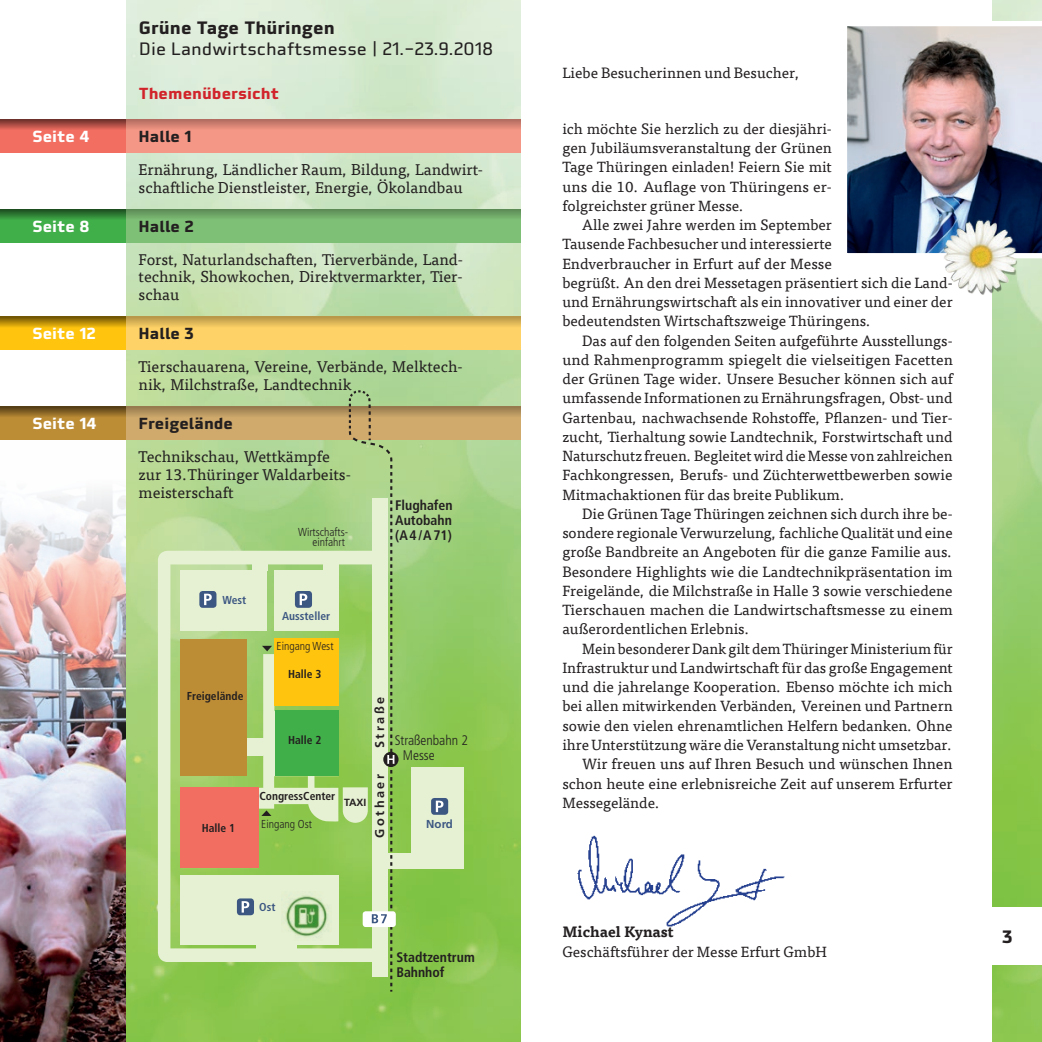
<style>
.page{position:relative;width:1042px;height:1042px;background:#fff}
.page>*{position:absolute;margin:0;border:0;box-sizing:border-box;transform-origin:0 0}
.t1{font:17.5px "Utility Pro";color:#231f20}
.t2{font:700 17.5px "Utility Pro";color:#231f20}
.t3{font:15.58px/17.8px "Tisa Mobi Pro";color:#231f20}
.t4{font:700 15.58px "Utility Pro";color:#231f20}
.t5{font:700 15.58px "Utility Pro";color:#fff}
.t6{font:700 15.58px "Utility Pro";color:#d1232a}
.t7{font:14.88px/19.2px "Tisa Mobi Pro";color:#231f20;text-align:justify}
.t8{font:700 14.88px "Tisa Mobi Pro";color:#231f20}
.t9{font:700 condensed 13.83px/15px "Frutiger LT";color:#231f20}
.t10{font:300 condensed 13.83px/15.2px "Frutiger LT";color:#231f20}
.t11{font:700 12.6px "Frutiger LT Std";letter-spacing:.2em;color:#231f20}
.t12{font:700 condensed 11.55px "Frutiger LT";color:#231f20}
.t13{font:300 condensed 11.55px/10.3px "Frutiger LT";color:#231f20;text-align:right}
.t14{font:700 condensed 11.55px "Frutiger LT";color:#3c5782}
.t15{font:700 11.55px "Frutiger LT Std";color:#3c5782}
.t16{font:700 10.33px "Frutiger LT Std";color:#231f20}
</style>
<div class="page">
<img style="left:0;top:490px;width:126px;height:552px">
<img style="left:126px;top:0;width:395px;height:1042px">
<div style="left:0;top:119px;width:126px;height:33px;background:#f26e61"></div>
<div style="left:126px;top:119px;width:395px;height:33px;background:#f59786"></div>
<div style="left:0;top:209px;width:126px;height:33px;background:#40ae49"></div>
<div style="left:126px;top:209px;width:395px;height:33px;background:#7fc077"></div>
<div style="left:0;top:317px;width:126px;height:33px;background:#fec40e"></div>
<div style="left:126px;top:317px;width:395px;height:33px;background:#fed266"></div>
<div style="left:0;top:406px;width:126px;height:34px;background:#bd8d36"></div>
<div style="left:126px;top:406px;width:395px;height:34px;background:#cfaa6c"></div>
<svg style="left:0;top:406px;width:126px;height:11px"></svg>
<svg style="left:0;top:119px;width:126px;height:10px"></svg>
<svg style="left:0;top:209px;width:126px;height:10px"></svg>
<svg style="left:0;top:317px;width:126px;height:10px"></svg>
<img style="left:992px;top:0;width:50px;height:1042px">
<svg style="left:126px;top:406px;width:395px;height:10px;background:#aa8b58"></svg>
<svg style="left:126px;top:119px;width:395px;height:10px;background:#cd7d6f"></svg>
<svg style="left:126px;top:209px;width:395px;height:9px;background:#689e61"></svg>
<svg style="left:126px;top:317px;width:395px;height:9px;background:#d3ae54"></svg>
<div style="left:411px;top:767px;width:53px;height:101px;background:#e6f1d3"></div>
<svg style="left:158px;top:551px;width:23px;height:411px;background:#cce1a9"></svg>
<div style="left:431px;top:798px;width:17px;height:17px;background:#3c5782;border-radius:3px"></div>
<svg style="left:436px;top:800px;width:7px;height:12px"></svg>
<div style="left:384px;top:853px;width:28px;height:15px;background:#e6f1d3"></div>
<svg style="left:383px;top:752px;width:15px;height:15px"></svg>
<div style="left:363px;top:911px;width:33px;height:16px;background:#fff;border-radius:3px"></div>
<svg style="left:181px;top:389px;width:213px;height:605px;background:#b9c881"></svg>
<img style="left:282px;top:891px;width:49px;height:50px">
<div style="left:985px;top:907px;width:57px;height:57px;background:#fff"></div>
<img style="left:577px;top:835px;width:208px;height:92px">
<img style="left:847px;top:21px;width:195px;height:237px">
<img style="left:932px;top:208px;width:98px;height:97px">
<p class="t2" style="left:139px;top:17px;width:197px">Grüne Tage Thüringen</p>
<p class="t1" style="left:139px;top:38px;width:356px">Die Landwirtschaftsmesse | 21.–23.9.2018</p>
<p class="t6" style="left:139px;top:84px;width:141px">Themenübersicht</p>
<p class="t5" style="left:32px;top:126px;width:59px">Seite 4</p>
<p class="t4" style="left:139px;top:126px;width:55px">Halle 1</p>
<p class="t3" style="left:139px;top:159px;width:346px">Ernährung, Ländlicher Raum, Bildung, Landwirt&shy;schaftliche Dienstleister, Energie, Ökolandbau</p>
<p class="t5" style="left:32px;top:216px;width:58px">Seite 8</p>
<p class="t4" style="left:139px;top:216px;width:57px">Halle 2</p>
<p class="t3" style="left:139px;top:249px;width:326px;text-align:justify">Forst, Naturlandschaften, Tierverbände, Land&shy;technik, Showkochen, Direktvermarkter, Tier&shy;schau</p>
<p class="t5" style="left:32px;top:324px;width:65px">Seite 12</p>
<p class="t4" style="left:139px;top:324px;width:57px">Halle 3</p>
<p class="t3" style="left:139px;top:357px;width:326px">Tierschauarena, Vereine, Verbände, Melktech&shy;nik, Milchstraße, Landtechnik</p>
<p class="t5" style="left:32px;top:413px;width:66px">Seite 14</p>
<p class="t4" style="left:139px;top:413px;width:96px">Freigelände</p>
<p class="t3" style="left:139px;top:447px;width:214px">Technikschau, Wettkämpfe zur 13.Thüringer Waldarbeits&shy;meisterschaft</p>
<p class="t9" style="left:395px;top:498px;width:59px;text-align:justify">Flughafen Autobahn (A4/A71)</p>
<p class="t13" style="left:298px;top:527px;width:52px">Wirtschafts&shy;einfahrt</p>
<p class="t14" style="left:223px;top:593px;width:25px">West</p>
<p class="t12" style="left:187px;top:689px;width:58px">Freigelände</p>
<p class="t12" style="left:202px;top:820px;width:35px">Halle 1</p>
<p class="t14" style="left:282px;top:609px;width:50px">Aussteller</p>
<p class="t13" style="left:276px;top:640px;width:58px">Eingang West</p>
<p class="t12" style="left:288px;top:667px;width:35px">Halle 3</p>
<p class="t12" style="left:288px;top:733px;width:35px">Halle 2</p>
<p class="t11" style="left:372px;top:748px;width:53px;rotate:-90deg">Straße</p>
<p class="t12" style="left:259px;top:789px;width:77px">CongressCenter</p>
<p class="t13" style="left:261px;top:819px;width:52px">Eingang Ost</p>
<p class="t16" style="left:344px;top:796px;width:24px">TAXI</p>
<p class="t11" style="left:372px;top:838px;width:65px;rotate:-90deg">Gothaer</p>
<p class="t10" style="left:403px;top:732px;width:67px;text-indent:-8px">Straßenbahn 2<br>Messe</p>
<p class="t15" style="left:426px;top:817px;width:28px">Nord</p>
<p class="t14" style="left:259px;top:900px;width:18px">Ost</p>
<p class="t9" style="left:396px;top:949px;width:80px">Stadtzentrum<br>Bahnhof</p>
<p class="t7" style="left:562px;top:62px;width:239px">Liebe Besucherinnen und Besucher,</p>
<p class="t7" style="left:562px;top:118px;width:271px">ich möchte Sie herzlich zu der diesjähri&shy;gen Jubiläumsveranstaltung der Grünen Tage Thüringen einladen! Feiern Sie mit uns die 10. Auflage von Thüringens er&shy;folgreichster grüner Messe.</p>
<p class="t7" style="left:562px;top:214px;width:392px;text-align:left;text-indent:20px">Alle zwei Jahre werden im September<br>Tausende Fachbesucher und interessierte<br>Endverbraucher in Erfurt auf der Messe<br>begrüßt. An den drei Messetagen präsentiert sich die Land&shy;und Ernährungswirtschaft als ein innovativer und einer der bedeutendsten Wirtschaftszweige Thüringens.</p>
<p class="t7" style="left:562px;top:330px;width:392px;text-indent:20px">Das auf den folgenden Seiten aufgeführte Ausstellungs&shy;und Rahmenprogramm spiegelt die vielseitigen Facetten der Grünen Tage wider. Unsere Besucher können sich auf umfassende Informationen zu Ernährungsfragen, Obst- und Gartenbau, nachwachsende Rohstoffe, Pflanzen- und Tier&shy;zucht, Tierhaltung sowie Landtechnik, Forstwirtschaft und Naturschutz freuen. Begleitet wird die Messe von zahlreichen Fachkongressen, Berufs- und Züchterwettbewerben sowie Mitmachaktionen für das breite Publikum.</p>
<p class="t7" style="left:562px;top:503px;width:392px;text-indent:20px">Die Grünen Tage Thüringen zeichnen sich durch ihre be&shy;sondere regionale Verwurzelung, fachliche Qualität und eine große Bandbreite an Angeboten für die ganze Familie aus.<br>Besondere Highlights wie die Landtechnikpräsentation im Freigelände, die Milchstraße in Halle 3 sowie verschiedene Tierschauen machen die Landwirtschaftsmesse zu einem außerordentlichen Erlebnis.</p>
<p class="t7" style="left:582px;top:638px;width:372px">Mein besonderer Dank gilt dem Thüringer Ministerium für</p>
<p class="t7" style="left:562px;top:657px;width:392px">Infrastruktur und Landwirtschaft für das große Engagement</p>
<p class="t7" style="left:562px;top:676px;width:392px">und die jahrelange Kooperation. Ebenso möchte ich mich</p>
<p class="t7" style="left:562px;top:696px;width:392px">bei allen mitwirkenden Verbänden, Vereinen und Partnern</p>
<p class="t7" style="left:562px;top:715px;width:392px">sowie den vielen ehrenamtlichen Helfern bedanken. Ohne</p>
<p class="t7" style="left:562px;top:734px;width:392px">ihre Unterstützung wäre die Veranstaltung nicht umsetzbar.</p>
<p class="t7" style="left:582px;top:753px;width:372px">Wir freuen uns auf Ihren Besuch und wünschen Ihnen</p>
<p class="t7" style="left:562px;top:773px;width:392px">schon heute eine erlebnisreiche Zeit auf unserem Erfurter</p>
<p class="t7" style="left:562px;top:792px;width:99px">Messegelände.</p>
<p class="t8" style="left:562px;top:920px;width:113px">Michael Kynast</p>
<p class="t7" style="left:562px;top:941px;width:266px">Geschäftsführer der Messe Erfurt GmbH</p>
<p class="t2" style="left:1002px;top:926px;width:12px">3</p>
</div>
